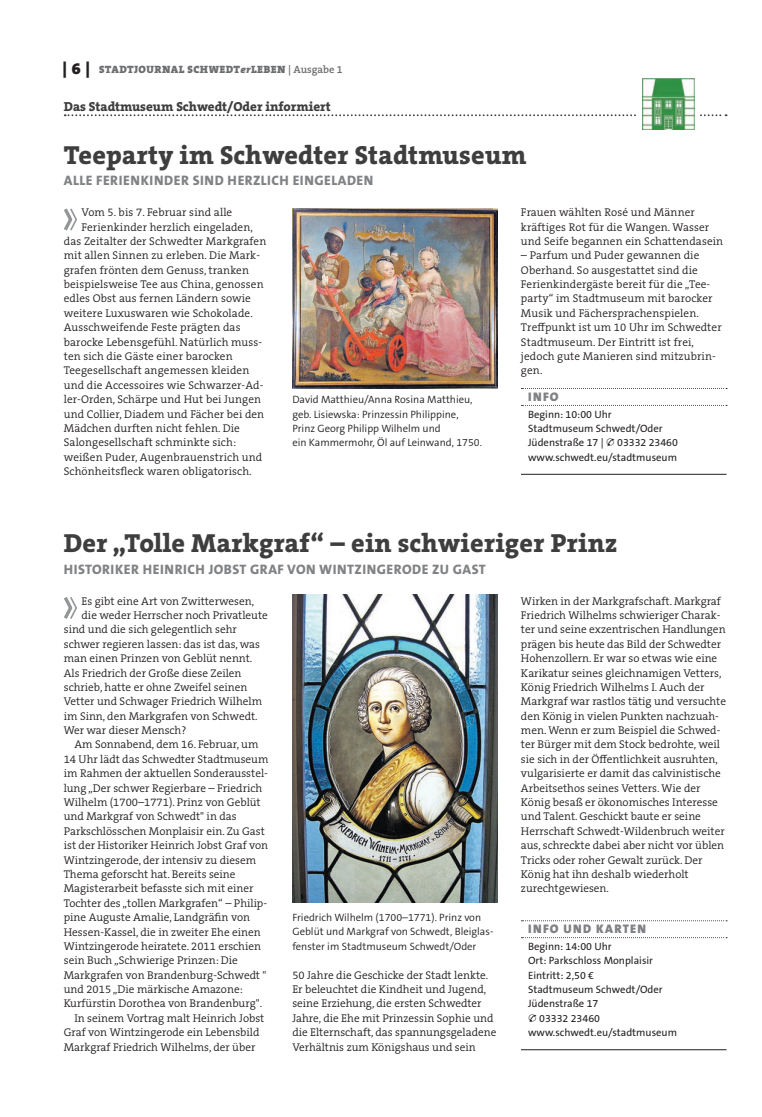
<style>
.page{position:relative;width:762px;height:1117px;background:#fff}
.page>*{position:absolute;margin:0;border:0;box-sizing:border-box;transform-origin:0 0}
.t1{font:800 26.25px "The Serif B W8";letter-spacing:.01em;color:#3e3e3f}
.t2{font:800 13.75px "The Sans B W8";letter-spacing:.035em;color:#808285}
.t3{font:800 13.12px "The Serif B W8";color:#3e3e3f}
.t4{font:900 12.5px "The Sans B W9";letter-spacing:.105em;color:#808285}
.t5{font:300 11.25px/14.4px "The Serif B W4";color:#231f20}
.t6{font:300 10.62px/14.4px "The Sans B W4";color:#231f20}
.t7{font:10.62px/14.4px "The Sans B W5 Plain";color:#231f20}
.t8{font:900 10.62px "The Serif B W9";letter-spacing:.045em;color:#6c6d70}
.s1{font-size:16.25px;color:#231f20}
.s2{font-style:italic}
.s3{font-family:"The Serif B W6";font-weight:600}
</style>
<div class="page">
<svg style="left:65px;top:114px;width:661px;height:2px"></svg>
<div style="left:638px;top:78px;width:61px;height:52px;background:#fff"></div>
<img style="left:642px;top:78px;width:52px;height:52px">
<svg style="left:521px;top:388px;width:206px;height:1px"></svg>
<svg style="left:521px;top:405px;width:206px;height:1px"></svg>
<hr style="left:521px;top:473px;width:205px;height:1px;background:#231f20">
<img style="left:292px;top:208px;width:206px;height:180px">
<svg style="left:64px;top:208px;width:13px;height:23px"></svg>
<svg style="left:521px;top:920px;width:206px;height:1px"></svg>
<svg style="left:521px;top:937px;width:206px;height:1px"></svg>
<hr style="left:521px;top:1048px;width:205px;height:1px;background:#231f20">
<svg style="left:64px;top:597px;width:13px;height:22px"></svg>
<img style="left:292px;top:594px;width:206px;height:308px">
<p class="t8" style="left:63px;top:63px;width:282px"><span class="s1">| 6 |</span> STADTJOURNAL SCHWEDT<span class="s2">er</span>LEBEN <span class="s3">| Ausgabe 1</span></p>
<p class="t3" style="left:64px;top:97px;width:268px">Das Stadtmuseum Schwedt/Oder informiert</p>
<h1 class="t1" style="left:64px;top:137px;width:464px">Teeparty im Schwedter Stadtmuseum</h1>
<p class="t2" style="left:64px;top:172px;width:311px">ALLE FERIENKINDER SIND HERZLICH EINGELADEN</p>
<p class="t5" style="left:82px;top:205px;width:152px">Vom 5. bis 7. Februar sind alle</p>
<p class="t5" style="left:82px;top:219px;width:173px">Ferienkinder herzlich eingeladen,</p>
<p class="t5" style="left:64px;top:234px;width:204px">das Zeitalter der Schwedter Markgrafen</p>
<p class="t5" style="left:64px;top:248px;width:198px">mit allen Sinnen zu erleben. Die Mark-</p>
<p class="t5" style="left:64px;top:263px;width:187px">grafen frönten dem Genuss, tranken</p>
<p class="t5" style="left:64px;top:277px;width:201px">beispielsweise Tee aus China, genossen</p>
<p class="t5" style="left:64px;top:291px;width:189px">edles Obst aus fernen Ländern sowie</p>
<p class="t5" style="left:64px;top:306px;width:190px">weitere Luxuswaren wie Schokolade.</p>
<p class="t5" style="left:64px;top:320px;width:178px">Ausschweifende Feste prägten das</p>
<p class="t5" style="left:64px;top:334px;width:200px">barocke Lebensgefühl. Natürlich muss-</p>
<p class="t5" style="left:64px;top:349px;width:170px">ten sich die Gäste einer barocken</p>
<p class="t5" style="left:64px;top:363px;width:187px">Teegesellschaft angemessen kleiden</p>
<p class="t5" style="left:64px;top:378px;width:201px">und die Accessoires wie Schwarzer-Ad-</p>
<p class="t5" style="left:64px;top:392px;width:199px">ler-Orden, Schärpe und Hut bei Jungen</p>
<p class="t5" style="left:64px;top:406px;width:202px">und Collier, Diadem und Fächer bei den</p>
<p class="t5" style="left:64px;top:421px;width:178px">Mädchen durften nicht fehlen. Die</p>
<p class="t5" style="left:64px;top:435px;width:174px">Salongesellschaft schminkte sich:</p>
<p class="t5" style="left:64px;top:449px;width:200px">weißen Puder, Augenbrauenstrich und</p>
<p class="t5" style="left:64px;top:464px;width:189px">Schönheitsfleck waren obligatorisch.</p>
<p class="t5" style="left:521px;top:205px;width:204px">Frauen wählten Rosé und Männer kräftiges Rot für die Wangen. Wasser und Seife begannen ein Schattendasein</p>
<p class="t5" style="left:521px;top:248px;width:202px">– Parfum und Puder gewannen die<br>Oberhand. So ausgestattet sind die<br>Ferienkindergäste bereit für die „Tee&shy;party“ im Stadtmuseum mit barocker<br>Musik und Fächersprachenspielen.<br>Treffpunkt ist um 10 Uhr im Schwedter<br>Stadtmuseum. Der Eintritt ist frei, jedoch gute Manieren sind mitzubrin&shy;gen.</p>
<p class="t4" style="left:528px;top:388px;width:32px">INFO</p>
<p class="t7" style="left:528px;top:407px;width:136px">Beginn: 10:00 Uhr<br>Stadtmuseum Schwedt/Oder<br>Jüdenstraße 17 |</p>
<p class="t6" style="left:292px;top:392px;width:191px">David Matthieu/Anna Rosina Matthieu, geb. Lisiewska: Prinzessin Philippine, Prinz Georg Philipp Wilhelm und<br>ein Kammermohr, Öl auf Leinwand, 1750.</p>
<p class="t7" style="left:528px;top:435px;width:151px;text-align:right">03332 23460 www.schwedt.eu/stadtmuseum</p>
<h1 class="t1" style="left:64px;top:525px;width:555px">Der „Tolle Markgraf“ – ein schwieriger Prinz</h1>
<p class="t2" style="left:64px;top:560px;width:423px">HISTORIKER HEINRICH JOBST GRAF VON WINTZINGERODE ZU GAST</p>
<p class="t5" style="left:82px;top:593px;width:174px">Es gibt eine Art von Zwitterwesen,</p>
<p class="t5" style="left:82px;top:608px;width:188px">die weder Herrscher noch Privatleute</p>
<p class="t5" style="left:64px;top:622px;width:175px">sind und die sich gelegentlich sehr</p>
<p class="t5" style="left:64px;top:636px;width:198px">schwer regieren lassen: das ist das, was</p>
<p class="t5" style="left:64px;top:651px;width:190px">man einen Prinzen von Geblüt nennt.</p>
<p class="t5" style="left:64px;top:665px;width:179px">Als Friedrich der Große diese Zeilen</p>
<p class="t5" style="left:64px;top:679px;width:185px">schrieb, hatte er ohne Zweifel seinen</p>
<p class="t5" style="left:64px;top:694px;width:200px">Vetter und Schwager Friedrich Wilhelm</p>
<p class="t5" style="left:64px;top:708px;width:195px">im Sinn, den Markgrafen von Schwedt.</p>
<p class="t5" style="left:64px;top:723px;width:124px">Wer war dieser Mensch?</p>
<p class="t5" style="left:74px;top:737px;width:186px">Am Sonnabend, dem 16. Februar, um</p>
<p class="t5" style="left:64px;top:751px;width:206px">14 Uhr lädt das Schwedter Stadtmuseum</p>
<p class="t5" style="left:64px;top:766px;width:206px">im Rahmen der aktuellen Sonderausstel-</p>
<p class="t5" style="left:64px;top:780px;width:200px">lung „Der schwer Regierbare – Friedrich</p>
<p class="t5" style="left:64px;top:794px;width:198px">Wilhelm (1700–1771). Prinz von Geblüt</p>
<p class="t5" style="left:64px;top:809px;width:174px">und Markgraf von Schwedt" in das</p>
<p class="t5" style="left:64px;top:823px;width:203px">Parkschlösschen Monplaisir ein. Zu Gast</p>
<p class="t5" style="left:64px;top:838px;width:206px">ist der Historiker Heinrich Jobst Graf von</p>
<p class="t5" style="left:64px;top:852px;width:194px">Wintzingerode, der intensiv zu diesem</p>
<p class="t5" style="left:64px;top:866px;width:173px">Thema geforscht hat. Bereits seine</p>
<p class="t5" style="left:64px;top:881px;width:191px">Magisterarbeit befasste sich mit einer</p>
<p class="t5" style="left:64px;top:895px;width:205px">Tochter des „tollen Markgrafen“ – Philip-</p>
<p class="t5" style="left:64px;top:909px;width:188px">pine Auguste Amalie, Landgräfin von</p>
<p class="t5" style="left:64px;top:924px;width:198px">Hessen-Kassel, die in zweiter Ehe einen</p>
<p class="t5" style="left:64px;top:938px;width:199px">Wintzingerode heiratete. 2011 erschien</p>
<p class="t5" style="left:64px;top:953px;width:175px">sein Buch „Schwierige Prinzen: Die</p>
<p class="t5" style="left:64px;top:967px;width:204px">Markgrafen von Brandenburg-Schwedt "</p>
<p class="t5" style="left:64px;top:981px;width:181px">und 2015 „Die märkische Amazone:</p>
<p class="t5" style="left:64px;top:996px;width:200px">Kurfürstin Dorothea von Brandenburg".</p>
<p class="t5" style="left:74px;top:1010px;width:191px">In seinem Vortrag malt Heinrich Jobst</p>
<p class="t5" style="left:64px;top:1024px;width:197px">Graf von Wintzingerode ein Lebensbild</p>
<p class="t5" style="left:64px;top:1039px;width:193px">Markgraf Friedrich Wilhelms, der über</p>
<p class="t5" style="left:521px;top:593px;width:207px">Wirken in der Markgrafschaft. Markgraf Friedrich Wilhelms schwieriger Charak&shy;ter und seine exzentrischen Handlungen prägen bis heute das Bild der Schwedter Hohenzollern. Er war so etwas wie eine Karikatur seines gleichnamigen Vetters, König Friedrich Wilhelms I. Auch der Markgraf war rastlos tätig und versuchte den König in vielen Punkten nachzuah&shy;men. Wenn er zum Beispiel die Schwed&shy;ter Bürger mit dem Stock bedrohte, weil sie sich in der Öffentlichkeit ausruhten, vulgarisierte er damit das calvinistische Arbeitsethos seines Vetters. Wie der König besaß er ökonomisches Interesse und Talent. Geschickt baute er seine Herrschaft Schwedt-Wildenbruch weiter aus, schreckte dabei aber nicht vor üblen Tricks oder roher Gewalt zurück. Der König hat ihn deshalb wiederholt zurechtgewiesen.</p>
<p class="t4" style="left:528px;top:920px;width:119px">INFO UND KARTEN</p>
<p class="t7" style="left:528px;top:938px;width:85px">Beginn: 14:00 Uhr</p>
<p class="t7" style="left:528px;top:953px;width:126px">Ort: Parkschloss Monplaisir</p>
<p class="t7" style="left:528px;top:967px;width:67px">Eintritt: 2,50 €</p>
<p class="t7" style="left:528px;top:982px;width:136px">Stadtmuseum Schwedt/Oder</p>
<p class="t7" style="left:528px;top:996px;width:72px">Jüdenstraße 17</p>
<p class="t7" style="left:539px;top:1010px;width:62px">03332 23460</p>
<p class="t7" style="left:528px;top:1025px;width:150px">www.schwedt.eu/stadtmuseum</p>
<p class="t6" style="left:292px;top:910px;width:203px">Friedrich Wilhelm (1700–1771). Prinz von<br>Geblüt und Markgraf von Schwedt, Bleiglas&shy;fenster im Stadtmuseum Schwedt/Oder</p>
<p class="t5" style="left:292px;top:967px;width:206px">50 Jahre die Geschicke der Stadt lenkte.<br>Er beleuchtet die Kindheit und Jugend, seine Erziehung, die ersten Schwedter Jahre, die Ehe mit Prinzessin Sophie und die Elternschaft, das spannungsgeladene Verhältnis zum Königshaus und sein</p>
</div>
